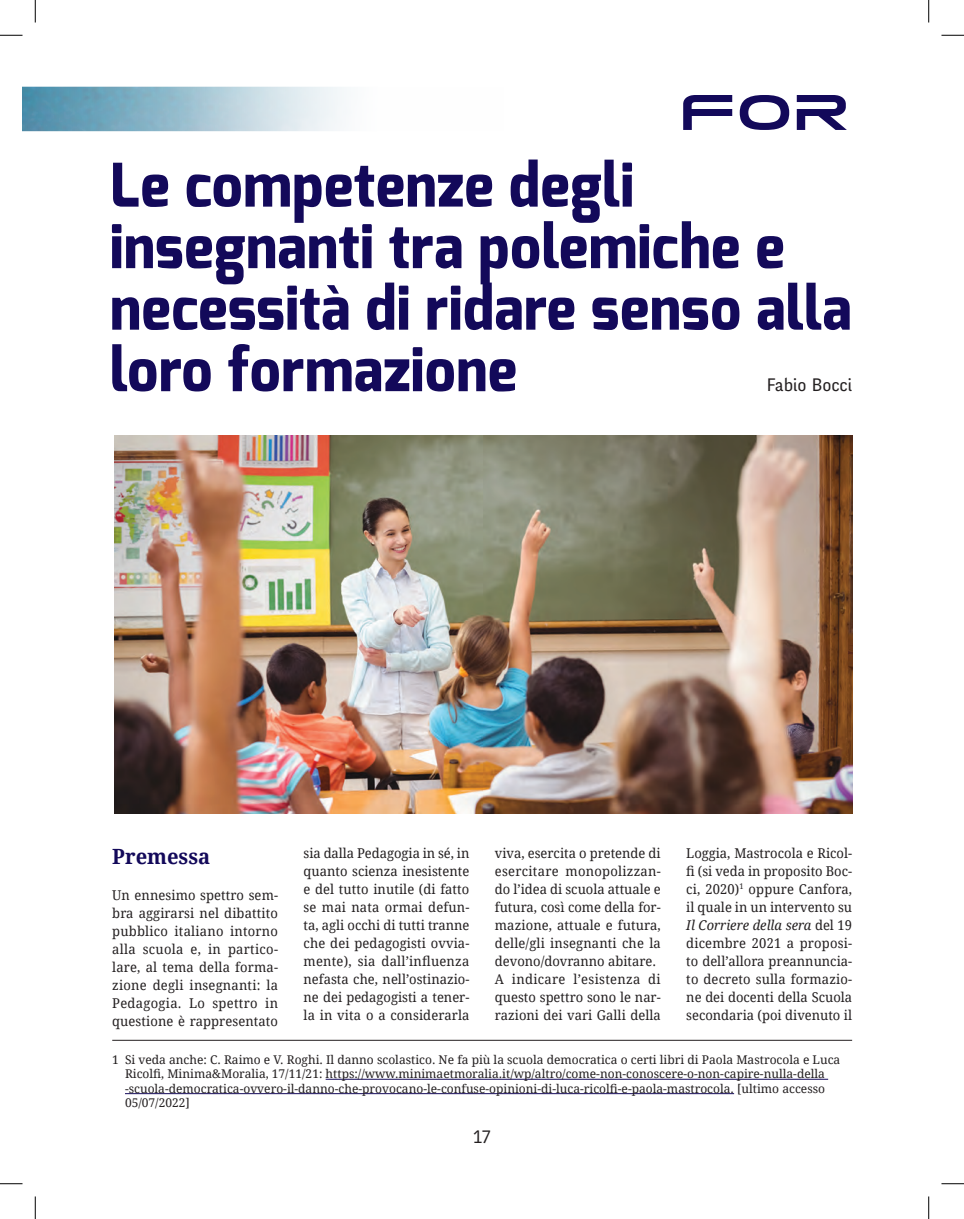
<style>
.page{position:relative;width:964px;height:1219px;background:#fff}
.page>*{position:absolute;margin:0;border:0;box-sizing:border-box;transform-origin:0 0}
.t1{font:800 60px/61.5px "Exo";letter-spacing:.01em;color:#13095a;scale:.93 1}
.t2{font:57.6px "Tele Marines Bold Expanded";color:#13095a}
.t3{font:700 21px "Droid Serif";color:#13095a;scale:.96 1}
.t4{font:18px "Fengardo Neue";color:#231f20}
.t5{font:18px "Ruda";color:#231f20}
.t6{font:13.5px/18px "Droid Serif";color:#231f20;text-align:justify;scale:.96 1}
.t7{font:12px/14.4px "Droid Serif";color:#231f20}
.s1{font-style:italic}
</style>
<div class="page">
<img style="left:22px;top:87px;width:322px;height:44px">
<hr style="left:112px;top:1040px;width:740px;height:1px;background:#231f20">
<hr style="left:325px;top:1079px;width:503px;height:1px;background:#13095a">
<hr style="left:125px;top:1093px;width:609px;height:1px;background:#13095a">
<img style="left:114px;top:436px;width:738px;height:378px">
<svg style="left:0;top:35px;width:22px;height:1px"></svg>
<svg style="left:941px;top:35px;width:22px;height:1px"></svg>
<svg style="left:0;top:1183px;width:22px;height:1px"></svg>
<svg style="left:941px;top:1183px;width:22px;height:1px"></svg>
<svg style="left:35px;top:0;width:1px;height:22px"></svg>
<svg style="left:35px;top:1196px;width:1px;height:23px"></svg>
<svg style="left:928px;top:0;width:1px;height:22px"></svg>
<svg style="left:928px;top:1196px;width:1px;height:23px"></svg>
<h2 class="t2" style="left:679px;top:84px;width:172px">FOR</h2>
<h1 class="t1" style="left:110px;top:155px;width:798px">Le competenze degli insegnanti tra polemiche e necessità di ridare senso alla loro formazione</h1>
<h3 class="t4" style="left:766px;top:375px;width:87px">Fabio Bocci</h3>
<p class="t6" style="left:303px;top:843px;width:174px">sia dalla Pedagogia in sé, in quanto scienza inesistente e del tutto inutile (di fatto se mai nata ormai defun&shy;ta, agli occhi di tutti tranne che dei pedagogisti ovvia&shy;mente), sia dall’influenza nefasta che, nell’ostinazio&shy;ne dei pedagogisti a tener&shy;la in vita o a considerarla</p>
<p class="t6" style="left:495px;top:843px;width:174px;text-align:left">viva, esercita o pretende di esercitare monopolizzan&shy;do l’idea di scuola attuale e futura, così come della for&shy;mazione, attuale e futura, delle/gli insegnanti che la devono/dovranno abitare.<br>A indicare l’esistenza di questo spettro sono le nar&shy;razioni dei vari Galli della</p>
<p class="t6" style="left:686px;top:843px;width:174px">Loggia, Mastrocola e Ricol&shy;fi (si veda in proposito Boc&shy;ci, 2020)<sup>1</sup> oppure Canfora, il quale in un intervento su <span class="s1">Il Corriere della sera</span> del 19 dicembre 2021 a proposi&shy;to dell’allora preannuncia&shy;to decreto sulla formazio&shy;ne dei docenti della Scuola secondaria (poi divenuto il</p>
<h3 class="t3" style="left:112px;top:841px;width:104px">Premessa</h3>
<p class="t6" style="left:112px;top:885px;width:174px">Un ennesimo spettro sem&shy;bra aggirarsi nel dibattito pubblico italiano intorno alla scuola e, in partico&shy;lare, al tema della forma&shy;zione degli insegnanti: la Pedagogia. Lo spettro in questione è rappresentato</p>
<p class="t7" style="left:125px;top:1052px;width:716px;text-indent:-13px">1 Si veda anche: C. Raimo e V. Roghi. Il danno scolastico. Ne fa più la scuola democratica o certi libri di Paola Mastrocola e Luca Ricolfi, Minima&amp;Moralia, 17/11/21: https://www.minimaetmoralia.it/wp/altro/come-non-conoscere-o-non-capire-nulla-della -scuola-democratica-ovvero-il-danno-che-provocano-le-confuse-opinioni-di-luca-ricolfi-e-paola-mastrocola. [ultimo accesso 05/07/2022]</p>
<h3 class="t5" style="left:473px;top:1127px;width:19px">17</h3>
</div>
